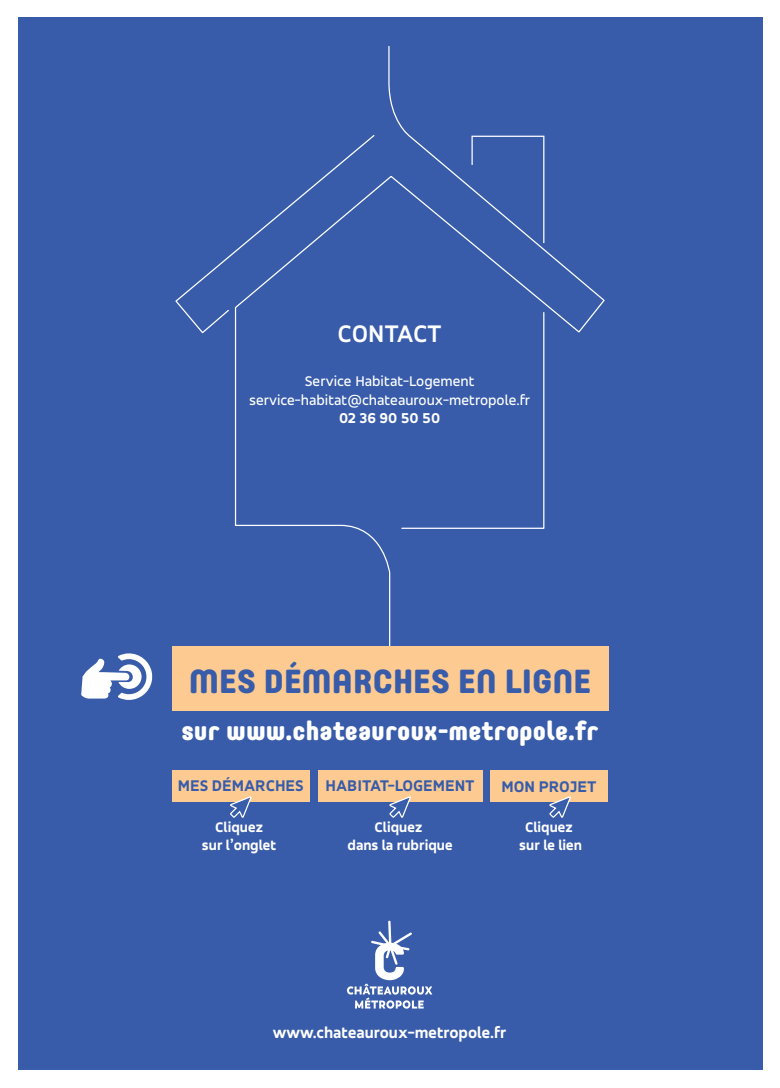
<style>
.page{position:relative;width:780px;height:1088px;background:#fff}
.page>*{position:absolute;margin:0;border:0;box-sizing:border-box;transform-origin:0 0}
.t1{font:800 33.12px "Core Mellow 75";color:#385caa}
.t2{font:800 26.5px "Core Mellow 75";color:#fff}
.t3{font:700 25.75px "Accord";letter-spacing:-.01em;color:#fff}
.t4{font:800 16.5px "Accord";color:#fff}
.t5{font:800 16.38px "Accord";color:#385caa}
.t6{font:500 15.12px/18.2px "Accord";color:#fff;text-align:center}
.t7{font:800 15.12px "Accord";color:#fff}
.t8{font:800 14.75px/17.8px "Accord";color:#fff;text-align:center}
</style>
<div class="page">
<div style="left:18px;top:18px;width:744px;height:1052px;background:#385caa"></div>
<svg style="left:347px;top:920px;width:85px;height:88px"></svg>
<svg style="left:234px;top:46px;width:371px;height:601px"></svg>
<svg style="left:175px;top:134px;width:200px;height:200px"></svg>
<svg style="left:471px;top:135px;width:74px;height:109px"></svg>
<svg style="left:400px;top:311px;width:145px;height:218px"></svg>
<svg style="left:81px;top:653px;width:71px;height:47px"></svg>
<div style="left:172px;top:647px;width:436px;height:64px;background:#fdcb91"></div>
<div style="left:172px;top:770px;width:137px;height:31px;background:#fdcb91"></div>
<svg style="left:229px;top:796px;width:23px;height:22px"></svg>
<div style="left:318px;top:770px;width:164px;height:31px;background:#fdcb91"></div>
<svg style="left:388px;top:796px;width:24px;height:22px"></svg>
<div style="left:490px;top:770px;width:118px;height:31px;background:#fdcb91"></div>
<svg style="left:548px;top:796px;width:24px;height:22px"></svg>
<h3 class="t3" style="left:337px;top:318px;width:105px">CONTACT</h3>
<p class="t6" style="left:249px;top:372px;width:283px">Service Habitat-Logement service-habitat@chateauroux-metropole.fr</p>
<p class="t7" style="left:339px;top:409px;width:102px">02 36 90 50 50</p>
<h1 class="t1" style="left:189px;top:656px;width:404px">MES DÉMARCHES EN LIGNE</h1>
<h2 class="t2" style="left:181px;top:710px;width:418px">sur www.chateauroux-metropole.fr</h2>
<p class="t5" style="left:178px;top:775px;width:127px">MES DÉMARCHES</p>
<p class="t8" style="left:202px;top:818px;width:76px">Cliquez<br>sur l’onglet</p>
<p class="t5" style="left:325px;top:775px;width:151px">HABITAT-LOGEMENT</p>
<p class="t8" style="left:347px;top:818px;width:107px">Cliquez<br>dans la rubrique</p>
<p class="t5" style="left:501px;top:776px;width:97px">MON PROJET</p>
<p class="t8" style="left:519px;top:818px;width:64px">Cliquez sur le lien</p>
<p class="t4" style="left:273px;top:1022px;width:235px">www.chateauroux-metropole.fr</p>
</div>
